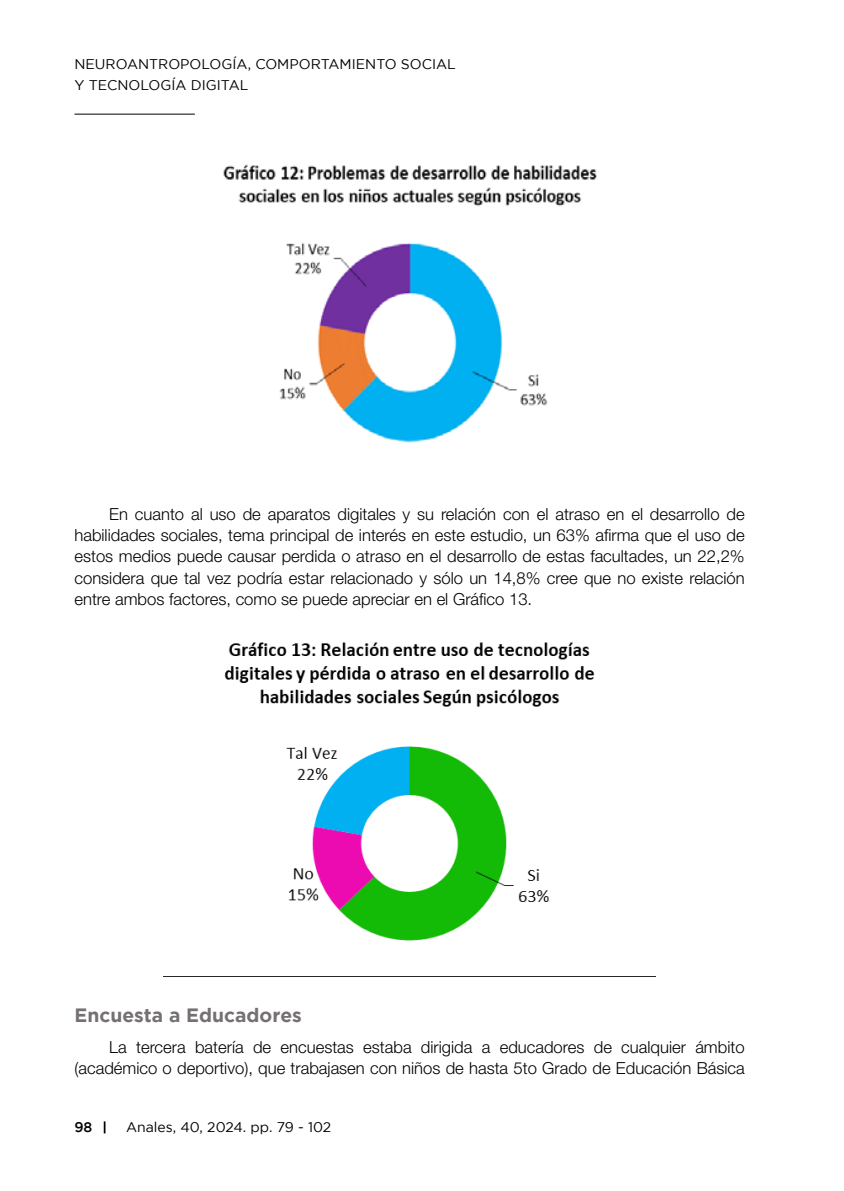
<style>
.page{position:relative;width:844px;height:1191px;background:#fff}
.page>*{position:absolute;margin:0;border:0;box-sizing:border-box;transform-origin:0 0}
.t1{font:700 19.25px "Gotham";color:#767171}
.t2{font:300 16.62px/21px "Helvetica Neue LT Std";color:#000;text-align:justify}
.t3{font:14px/21px "Gotham";color:#000}
.t4{font:500 14px "Gotham";color:#000}
</style>
<div class="page">
<hr style="left:74px;top:114px;width:121px;height:1px;background:#000">
<svg style="left:104px;top:1121px;width:1px;height:12px"></svg>
<img style="left:223px;top:164px;width:374px;height:279px">
<img style="left:224px;top:642px;width:371px;height:299px">
<p class="t3" style="left:74px;top:53px;width:383px">NEUROANTROPOLOGÍA, COMPORTAMIENTO SOCIAL<br>Y TECNOLOGÍA DIGITAL</p>
<p class="t2" style="left:74px;top:504px;width:671px;text-indent:35px">En cuanto al uso de aparatos digitales y su relación con el atraso en el desarrollo de habilidades sociales, tema principal de interés en este estudio, un 63% afirma que el uso de estos medios puede causar perdida o atraso en el desarrollo de estas facultades, un 22,2% considera que tal vez podría estar relacionado y sólo un 14,8% cree que no existe relación entre ambos factores, como se puede apreciar en el Gráfico 13.</p>
<p class="t1" style="left:74px;top:1004px;width:229px">Encuesta a Educadores</p>
<p class="t2" style="left:74px;top:1036px;width:671px;text-align:right">La tercera batería de encuestas estaba dirigida a educadores de cualquier ámbito (académico o deportivo), que trabajasen con niños de hasta 5to Grado de Educación Básica</p>
<p class="t4" style="left:74px;top:1118px;width:20px">98</p>
<p class="t3" style="left:126px;top:1116px;width:207px">Anales, 40, 2024. pp. 79 - 102</p>
</div>
